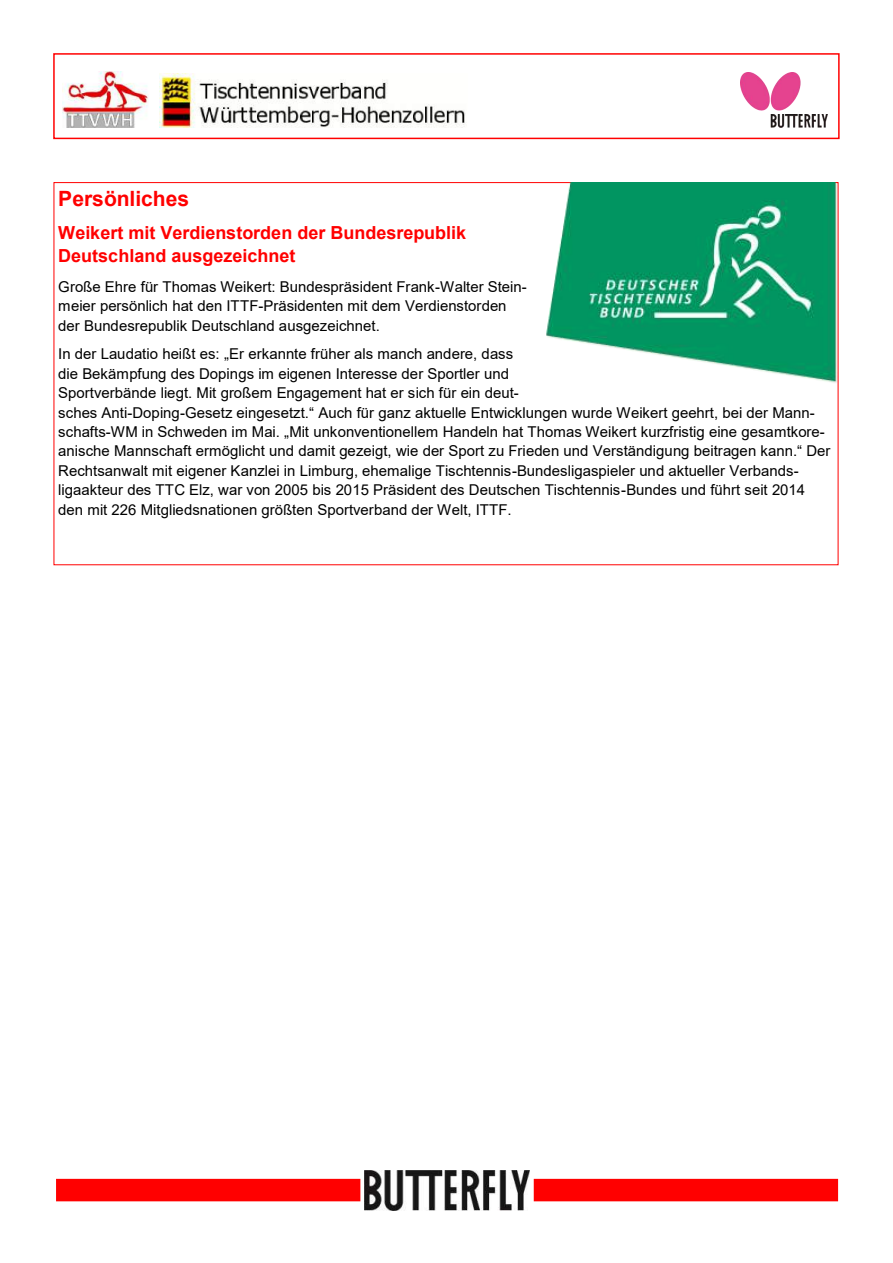
<style>
.page{position:relative;width:893px;height:1263px;background:#fff}
.page>*{position:absolute;margin:0;border:0;box-sizing:border-box;transform-origin:0 0}
.t1{font:700 21px "Arial";color:#f00}
.t2{font:700 18px/23.4px "Arial";color:#f00}
.t3{font:15px/19.4px "Arial";color:#000}
</style>
<div class="page">
<div style="left:53px;top:53px;width:787px;height:86px;border:2px solid #f00"></div>
<img style="left:63px;top:71px;width:85px;height:56px">
<img style="left:159px;top:73px;width:307px;height:54px">
<img style="left:741px;top:72px;width:86px;height:55px">
<img style="left:365px;top:1170px;width:164px;height:40px">
<div style="left:56px;top:1179px;width:304px;height:22px;background:#f00"></div>
<div style="left:534px;top:1179px;width:304px;height:22px;background:#f00"></div>
<img style="left:535px;top:183px;width:304px;height:204px">
<h1 class="t1" style="left:58px;top:187px;width:132px">Persönliches</h1>
<p class="t2" style="left:58px;top:221px;width:409px">Weikert mit Verdienstorden der Bundesrepublik<br>Deutschland ausgezeichnet</p>
<p class="t3" style="left:58px;top:277px;width:470px">Große Ehre für Thomas Weikert: Bundespräsident Frank-Walter Stein&shy;meier persönlich hat den ITTF-Präsidenten mit dem Verdienstorden der Bundesrepublik Deutschland ausgezeichnet.</p>
<p class="t3" style="left:58px;top:344px;width:774px">In der Laudatio heißt es: „Er erkannte früher als manch andere, dass<br>die Bekämpfung des Dopings im eigenen Interesse der Sportler und<br>Sportverbände liegt. Mit großem Engagement hat er sich für ein deut-<br>sches Anti-Doping-Gesetz eingesetzt.“ Auch für ganz aktuelle Entwicklungen wurde Weikert geehrt, bei der Mann&shy;schafts-WM in Schweden im Mai. „Mit unkonventionellem Handeln hat Thomas Weikert kurzfristig eine gesamtkore&shy;anische Mannschaft ermöglicht und damit gezeigt, wie der Sport zu Frieden und Verständigung beitragen kann.“ Der Rechtsanwalt mit eigener Kanzlei in Limburg, ehemalige Tischtennis-Bundesligaspieler und aktueller Verbands&shy;ligaakteur des TTC Elz, war von 2005 bis 2015 Präsident des Deutschen Tischtennis-Bundes und führt seit 2014 den mit 226 Mitgliedsnationen größten Sportverband der Welt, ITTF.</p>
</div>
